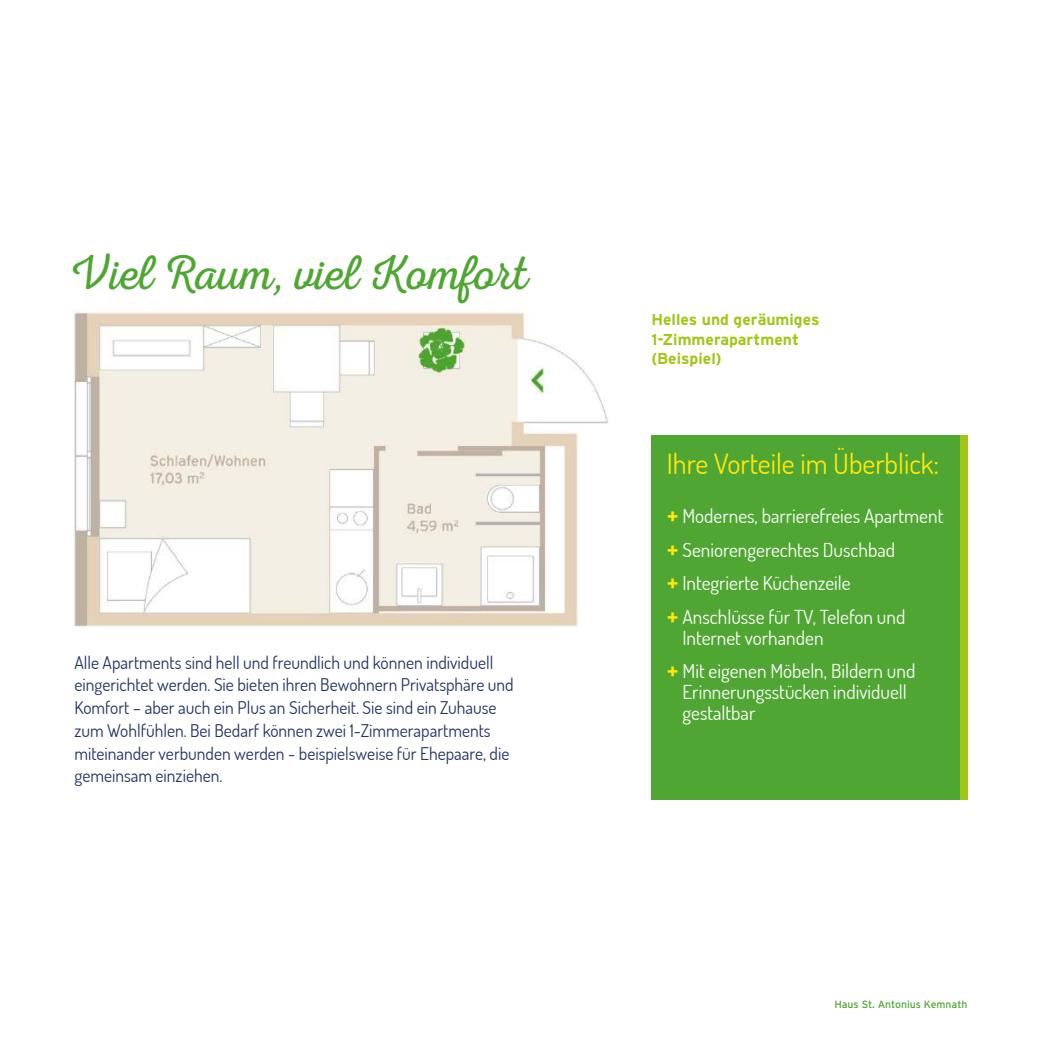
<style>
.page{position:relative;width:1042px;height:1042px;background:#fff}
.page>*{position:absolute;margin:0;border:0;box-sizing:border-box;transform-origin:0 0}
.t1{font:49px "Nexa Rust Script L 0";color:#4fa632}
.t2{font:28px "Dosis";color:#ffe70f}
.t3{font:19.25px/33.4px "Dosis";color:#fff}
.t4{font:17.5px/22.8px "Dosis";color:#213461}
.t5{font:700 15.75px/19.2px "Interstate";color:#a2c617}
.t6{font:10.5px "Interstate";color:#4fa632}
.s1{font-family:"Interstate";font-weight:700;color:#ffe70f}
</style>
<div class="page">
<img style="left:73px;top:310px;width:535px;height:317px">
<div style="left:651px;top:435px;width:308px;height:364px;background:#4fa632"></div>
<div style="left:959px;top:435px;width:8px;height:364px;background:#a2c617"></div>
<h1 class="t1" style="left:73px;top:246px;width:457px">Viel Raum, viel Komfort</h1>
<p class="t4" style="left:74px;top:650px;width:441px">Alle Apartments sind hell und freundlich und können individuell eingerichtet werden. Sie bieten ihren Bewohnern Privatsphäre und Komfort – aber auch ein Plus an Sicherheit. Sie sind ein Zuhause zum Wohlfühlen. Bei Bedarf können zwei 1-Zimmerapartments miteinander verbunden werden - beispielsweise für Ehepaare, die gemeinsam einziehen.</p>
<p class="t5" style="left:651px;top:310px;width:170px">Helles und geräumiges<br>1-Zimmerapartment (Beispiel)</p>
<h2 class="t2" style="left:667px;top:445px;width:274px">Ihre Vorteile im Überblick:</h2>
<p class="t3" style="left:667px;top:499px;width:278px"><span class="s1">+</span> Modernes, barrierefreies Apartment <span class="s1">+</span> Seniorengerechtes Duschbad<br><span class="s1">+</span> Integrierte Küchenzeile<br><span class="s1">+</span> Anschlüsse für TV, Telefon und</p>
<p class="t3" style="left:667px;top:620px;width:250px;text-indent:16px">Internet vorhanden<br><span class="s1">+</span> Mit eigenen Möbeln, Bildern und</p>
<p class="t3" style="left:682px;top:681px;width:226px;line-height:21px">Erinnerungsstücken individuell gestaltbar</p>
<p class="t6" style="left:834px;top:998px;width:135px">Haus St. Antonius Kemnath</p>
</div>
